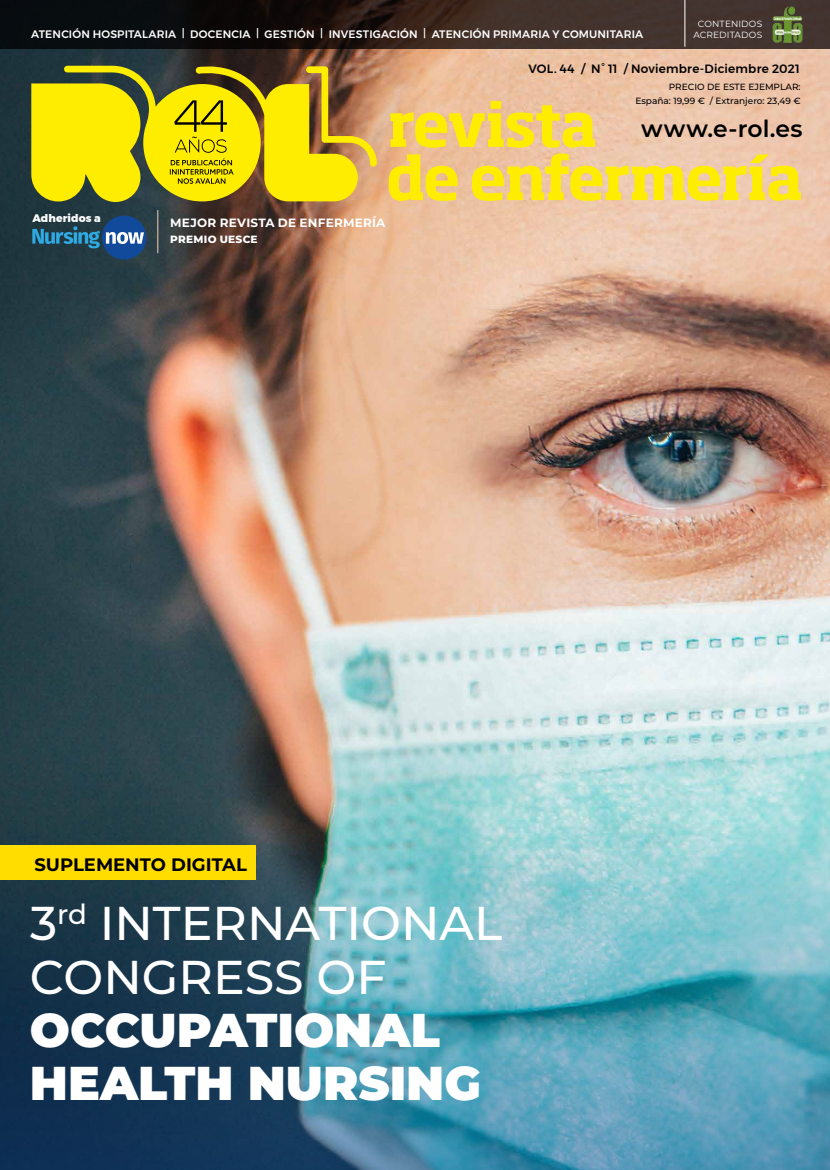
<style>
.page{position:relative;width:830px;height:1170px;background:#fff}
.page>*{position:absolute;margin:0;border:0;box-sizing:border-box;transform-origin:0 0}
.t1{font:500 47.4px/53.4px "Montserrat";color:#fff}
.t2{font:900 47.4px/53.4px "Montserrat";color:#fff}
.t3{font:600 23.55px "Montserrat";letter-spacing:.01em;color:#000}
.t4{font:700 18px "Montserrat";color:#000}
.t5{font:500 12px "Gontserrat";letter-spacing:.02em;color:#000}
.t6{font:700 12px "Montserrat";letter-spacing:.02em;color:#fff}
.t7{font:500 10.8px "Gontserrat";letter-spacing:.015em;color:#fff}
.t8{font:800 10.8px "Gontserrat";letter-spacing:.01em;color:#fff}
.t9{font:800 10.5px "Montserrat";letter-spacing:.025em;color:#fff}
.t10{font:500 9px/13.5px "Montserrat";color:#000;text-align:right}
.t11{font:9px/10.8px "Montserrat";letter-spacing:.02em;color:#fff;text-align:center}
</style>
<div class="page">
<img style="left:0;top:49px;width:829px;height:777px">
<svg style="left:388px;top:101px;width:412px;height:100px;background:#f2d171"></svg>
<svg style="left:0;top:0;width:829px;height:49px;background:#291f1c"></svg>
<img style="left:764px;top:6px;width:45px;height:37px">
<hr style="left:684px;top:0;width:1px;height:47px;background:#fff">
<svg style="left:0;top:826px;width:829px;height:343px;background:#4d8598"></svg>
<svg style="left:31px;top:65px;width:345px;height:137px;background:#c7b415"></svg>
<div style="left:102px;top:215px;width:44px;height:44px;background:#114a9b;border-radius:50%"></div>
<svg style="left:32px;top:226px;width:68px;height:22px"></svg>
<svg style="left:106px;top:232px;width:38px;height:12px"></svg>
<hr style="left:157px;top:210px;width:1px;height:43px;background:#fac8ae">
<div style="left:0;top:845px;width:255px;height:34px;background:#fd0"></div>
<p class="t7" style="left:31px;top:26px;width:613px">ATENCIÓN HOSPITALARIA | DOCENCIA | GESTIÓN | INVESTIGACIÓN | ATENCIÓN PRIMARIA Y COMUNITARIA</p>
<p class="t11" style="left:693px;top:18px;width:70px">CONTENIDOS<br>ACREDITADOS</p>
<p class="t5" style="left:528px;top:59px;width:273px">VOL. 44 / N° 11 / Noviembre-Diciembre 2021</p>
<p class="t10" style="left:635px;top:80px;width:167px">PRECIO DE ESTE EJEMPLAR:<br>España: 19,99 € / Extranjero: 23,49 €</p>
<h2 class="t3" style="left:641px;top:112px;width:162px">www.e-rol.es</h2>
<p class="t8" style="left:32px;top:209px;width:70px">Adheridos a</p>
<p class="t6" style="left:170px;top:214px;width:217px">MEJOR REVISTA DE ENFERMERÍA</p>
<p class="t9" style="left:170px;top:231px;width:89px">PREMIO UESCE</p>
<h3 class="t4" style="left:34px;top:851px;width:214px">SUPLEMENTO DIGITAL</h3>
<h1 class="t1" style="left:30px;top:894px;width:474px">3<sup>rd</sup> INTERNATIONAL<br>CONGRESS OF</h1>
<h1 class="t2" style="left:30px;top:1000px;width:452px">OCCUPATIONAL<br>HEALTH NURSING</h1>
</div>
